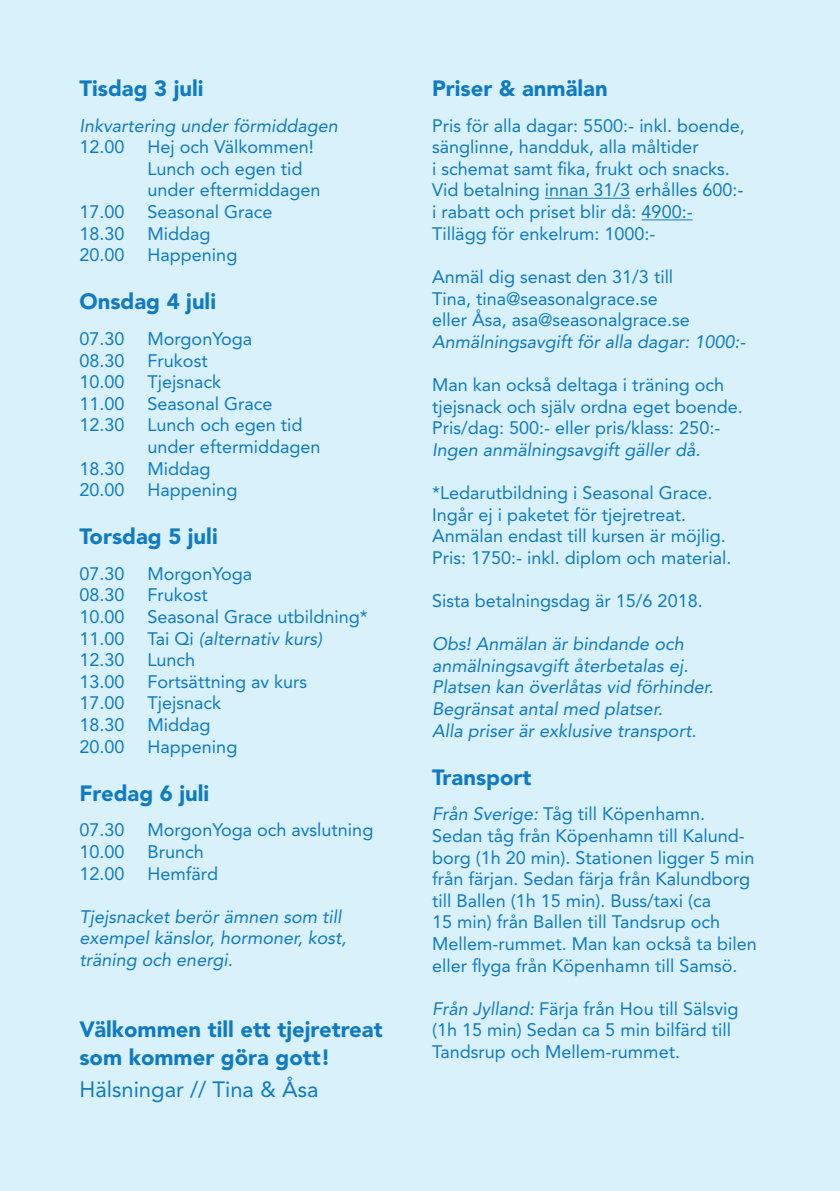
<style>
.page{position:relative;width:840px;height:1191px;background:#fff}
.page>*{position:absolute;margin:0;border:0;box-sizing:border-box;transform-origin:0 0}
.t1{font:900 22px/28px "Avenir LT Std";color:#107bc1}
.t2{font:22px "Avenir LT Std";color:#107bc1}
.t3{font:18px/21.6px "Avenir LT Std";color:#107bc1}
.t4{font:italic 18px/21.6px "Avenir LT Std";color:#107bc1}
.s1{font-style:normal}
.s2{font-style:italic}
</style>
<div class="page">
<div style="left:0;top:0;width:839px;height:1191px;background:#d8f1fb"></div>
<hr style="left:544px;top:198px;width:86px;height:1px;background:#107bc1">
<hr style="left:641px;top:219px;width:51px;height:1px;background:#107bc1">
<p class="t1" style="left:79px;top:74px;width:125px">Tisdag 3 juli</p>
<p class="t4" style="left:79px;top:115px;width:260px">Inkvartering under förmiddagen</p>
<p class="t3" style="left:79px;top:136px;width:47px">12.00</p>
<p class="t3" style="left:147px;top:136px;width:168px">Hej och Välkommen!</p>
<p class="t3" style="left:147px;top:158px;width:174px">Lunch och egen tid under eftermiddagen</p>
<p class="t3" style="left:79px;top:201px;width:47px">17.00</p>
<p class="t3" style="left:147px;top:201px;width:126px">Seasonal Grace</p>
<p class="t3" style="left:79px;top:223px;width:47px">18.30</p>
<p class="t3" style="left:147px;top:223px;width:64px">Middag</p>
<p class="t3" style="left:79px;top:244px;width:47px">20.00</p>
<p class="t3" style="left:147px;top:244px;width:91px">Happening</p>
<p class="t1" style="left:79px;top:287px;width:138px">Onsdag 4 juli</p>
<p class="t3" style="left:79px;top:328px;width:47px">07.30</p>
<p class="t3" style="left:147px;top:328px;width:106px">MorgonYoga</p>
<p class="t3" style="left:79px;top:350px;width:47px">08.30</p>
<p class="t3" style="left:147px;top:350px;width:62px">Frukost</p>
<p class="t3" style="left:79px;top:371px;width:47px">10.00</p>
<p class="t3" style="left:147px;top:371px;width:75px">Tjejsnack</p>
<p class="t3" style="left:79px;top:393px;width:47px">11.00</p>
<p class="t3" style="left:147px;top:393px;width:126px">Seasonal Grace</p>
<p class="t3" style="left:79px;top:414px;width:47px">12.30</p>
<p class="t3" style="left:147px;top:414px;width:174px">Lunch och egen tid under eftermiddagen</p>
<p class="t3" style="left:79px;top:458px;width:47px">18.30</p>
<p class="t3" style="left:147px;top:458px;width:64px">Middag</p>
<p class="t3" style="left:79px;top:479px;width:47px">20.00</p>
<p class="t3" style="left:147px;top:479px;width:91px">Happening</p>
<p class="t1" style="left:79px;top:522px;width:140px">Torsdag 5 juli</p>
<p class="t3" style="left:79px;top:563px;width:47px">07.30</p>
<p class="t3" style="left:147px;top:563px;width:106px">MorgonYoga</p>
<p class="t3" style="left:79px;top:584px;width:47px">08.30</p>
<p class="t3" style="left:147px;top:584px;width:62px">Frukost</p>
<p class="t3" style="left:79px;top:606px;width:47px">10.00</p>
<p class="t3" style="left:147px;top:606px;width:222px">Seasonal Grace utbildning*</p>
<p class="t3" style="left:79px;top:628px;width:47px">11.00</p>
<p class="t4" style="left:147px;top:628px;width:176px"><span class="s1">Tai Qi</span> (alternativ kurs)</p>
<p class="t3" style="left:79px;top:649px;width:47px">12.30</p>
<p class="t3" style="left:147px;top:649px;width:49px">Lunch</p>
<p class="t3" style="left:79px;top:671px;width:47px">13.00</p>
<p class="t3" style="left:147px;top:671px;width:161px">Fortsättning av kurs</p>
<p class="t3" style="left:79px;top:692px;width:47px">17.00</p>
<p class="t3" style="left:147px;top:692px;width:75px">Tjejsnack</p>
<p class="t3" style="left:79px;top:714px;width:47px">18.30</p>
<p class="t3" style="left:147px;top:714px;width:64px">Middag</p>
<p class="t3" style="left:79px;top:736px;width:47px">20.00</p>
<p class="t3" style="left:147px;top:736px;width:91px">Happening</p>
<p class="t1" style="left:79px;top:779px;width:131px">Fredag 6 juli</p>
<p class="t3" style="left:79px;top:819px;width:47px">07.30</p>
<p class="t3" style="left:147px;top:819px;width:227px">MorgonYoga och avslutning</p>
<p class="t3" style="left:79px;top:841px;width:47px">10.00</p>
<p class="t3" style="left:147px;top:841px;width:58px">Brunch</p>
<p class="t3" style="left:79px;top:862px;width:47px">12.00</p>
<p class="t3" style="left:147px;top:862px;width:72px">Hemfärd</p>
<p class="t4" style="left:79px;top:906px;width:268px">Tjejsnacket berör ämnen som till exempel känslor, hormoner, kost, träning och energi.</p>
<p class="t1" style="left:79px;top:1015px;width:304px">Välkommen till ett tjejretreat som kommer göra gott!</p>
<p class="t2" style="left:79px;top:1076px;width:240px">Hälsningar // Tina &amp; Åsa</p>
<p class="t1" style="left:432px;top:74px;width:177px">Priser &amp; anmälan</p>
<p class="t3" style="left:432px;top:115px;width:314px">Pris för alla dagar: 5500:- inkl. boende, sänglinne, handduk, alla måltider<br>i schemat samt fika, frukt och snacks.</p>
<p class="t3" style="left:432px;top:180px;width:313px">Vid betalning innan 31/3 erhålles 600:- i rabatt och priset blir då: 4900:-</p>
<p class="t3" style="left:432px;top:223px;width:225px">Tillägg för enkelrum: 1000:-</p>
<p class="t3" style="left:432px;top:266px;width:243px">Anmäl dig senast den 31/3 till</p>
<p class="t3" style="left:432px;top:288px;width:259px">Tina, tina@seasonalgrace.se eller Åsa, asa@seasonalgrace.se</p>
<p class="t4" style="left:432px;top:331px;width:315px">Anmälningsavgift för alla dagar: 1000:-</p>
<p class="t3" style="left:432px;top:374px;width:312px">Man kan också deltaga i träning och tjejsnack och själv ordna eget boende.<br>Pris/dag: 500:- eller pris/klass: 250:-</p>
<p class="t4" style="left:432px;top:439px;width:270px">Ingen anmälningsavgift gäller då.</p>
<p class="t3" style="left:432px;top:482px;width:282px">*Ledarutbildning i Seasonal Grace.</p>
<p class="t3" style="left:432px;top:504px;width:295px">Ingår ej i paketet för tjejretreat.<br>Anmälan endast till kursen är möjlig.</p>
<p class="t3" style="left:432px;top:547px;width:301px">Pris: 1750:- inkl. diplom och material.</p>
<p class="t3" style="left:432px;top:590px;width:272px">Sista betalningsdag är 15/6 2018.</p>
<p class="t4" style="left:432px;top:633px;width:253px">Obs! Anmälan är bindande och</p>
<p class="t4" style="left:432px;top:655px;width:258px">anmälningsavgift återbetalas ej.</p>
<p class="t4" style="left:432px;top:677px;width:283px">Platsen kan överlåtas vid förhinder.</p>
<p class="t4" style="left:432px;top:698px;width:232px">Begränsat antal med platser.</p>
<p class="t4" style="left:432px;top:720px;width:266px">Alla priser är exklusive transport.</p>
<p class="t1" style="left:432px;top:763px;width:101px">Transport</p>
<p class="t3" style="left:432px;top:803px;width:274px"><span class="s2">Från Sverige:</span> Tåg till Köpenhamn.</p>
<p class="t3" style="left:432px;top:825px;width:326px">Sedan tåg från Köpenhamn till Kalund&shy;borg (1h 20 min). Stationen ligger 5 min från färjan. Sedan färja från Kalundborg till Ballen (1h 15 min). Buss/taxi (ca<br>15 min) från Ballen till Tandsrup och Mellem-rummet. Man kan också ta bilen eller flyga från Köpenhamn till Samsö.</p>
<p class="t3" style="left:432px;top:998px;width:308px"><span class="s2">Från Jylland:</span> Färja från Hou till Sälsvig (1h 15 min) Sedan ca 5 min bilfärd till<br>Tandsrup och Mellem-rummet.</p>
</div>
